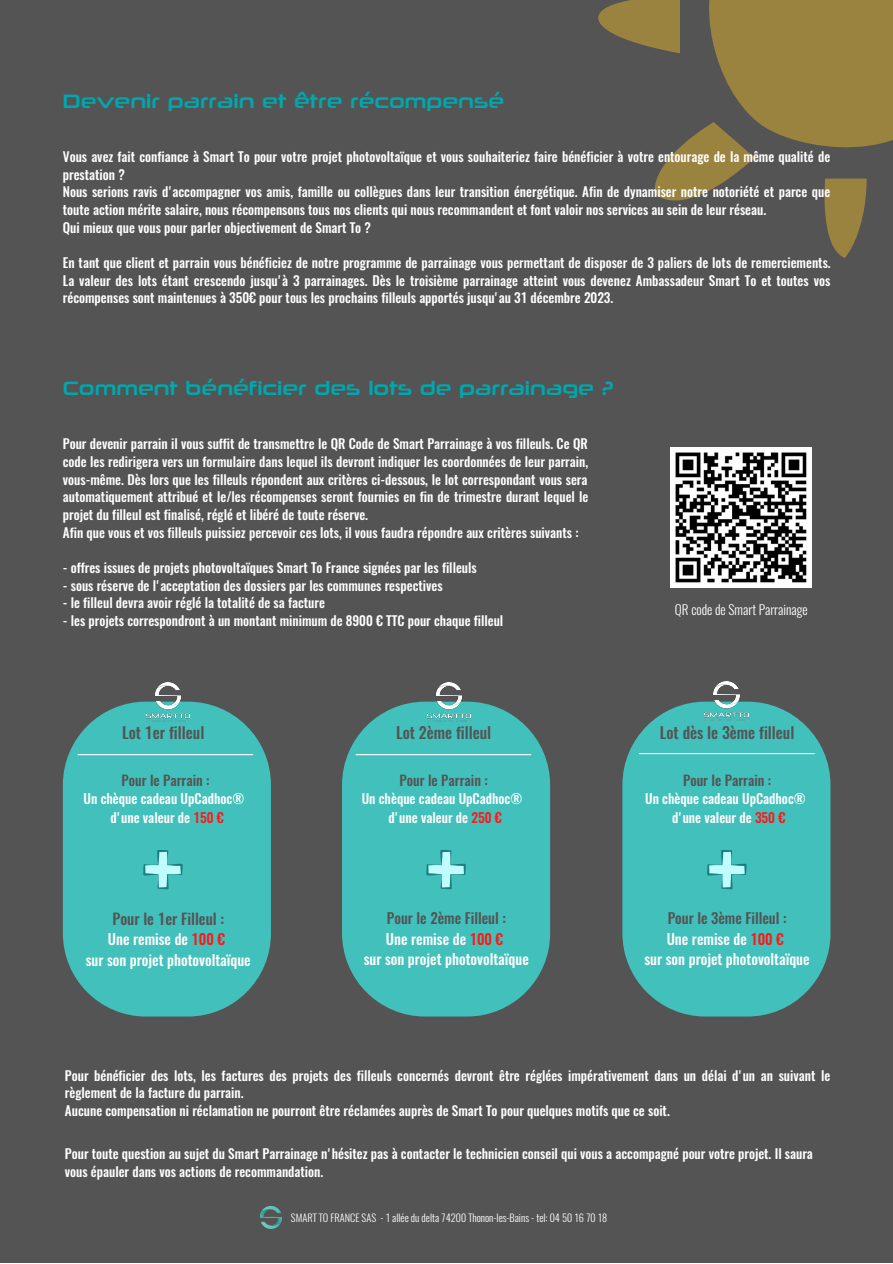
<style>
.page{position:relative;width:893px;height:1264px;background:#fff}
.page>*{position:absolute;margin:0;border:0;box-sizing:border-box;transform-origin:0 0}
.t1{font:19.5px "Neuropolitical Rg";color:#00a8ae}
.t2{font:500 15.75px "Oswald";color:#545454}
.t3{font:500 15.15px "Oswald";color:#545454}
.t4{font:500 14.55px/20.1px "Oswald";color:#fff;text-align:center}
.t5{font:500 13.95px "Oswald";color:#545454}
.t6{font:500 13.35px/18.5px "Oswald";color:#fff;text-align:center}
.t7{font:500 13.2px/17.7px "Oswald";color:#fff}
.t8{font:300 13.2px "Oswald";color:#fff}
.t9{font:300 10.35px "Oswald";color:#fff}
.s1{color:#ff1616}
.s2{color:#545454}
</style>
<div class="page">
<div style="left:0;top:0;width:892px;height:1262px;background:#545454"></div>
<div style="left:63px;top:701px;width:208px;height:315px;background:#42c0bb;border-radius:83px"></div>
<div style="left:342px;top:701px;width:208px;height:315px;background:#42c0bb;border-radius:83px"></div>
<div style="left:622px;top:701px;width:208px;height:315px;background:#42c0bb;border-radius:83px"></div>
<hr style="left:78px;top:754px;width:175px;height:1px;background:#fff">
<hr style="left:356px;top:754px;width:175px;height:1px;background:#fff">
<hr style="left:639px;top:753px;width:175px;height:1px;background:#fff">
<svg style="left:143px;top:850px;width:39px;height:39px"></svg>
<svg style="left:426px;top:850px;width:39px;height:39px"></svg>
<svg style="left:707px;top:850px;width:39px;height:39px"></svg>
<img style="left:670px;top:447px;width:141px;height:140px">
<svg style="left:598px;top:0;width:294px;height:258px"></svg>
<img style="left:260px;top:1206px;width:22px;height:22px">
<img style="left:146px;top:682px;width:44px;height:39px">
<img style="left:427px;top:682px;width:44px;height:39px">
<img style="left:704px;top:681px;width:44px;height:40px">
<h1 class="t1" style="left:63px;top:89px;width:443px">Devenir parrain et être récompensé</h1>
<p class="t7" style="left:63px;top:148px;width:768px">Vous avez fait confiance à Smart To pour votre projet photovoltaïque et vous souhaiteriez faire bénéficier à votre entourage de la même qualité de prestation ?<br>Nous serions ravis d'accompagner vos amis, famille ou collègues dans leur transition énergétique. Afin de dynamiser notre notoriété et parce que toute action mérite salaire, nous récompensons tous nos clients qui nous recommandent et font valoir nos services au sein de leur réseau.<br>Qui mieux que vous pour parler objectivement de Smart To ?</p>
<p class="t7" style="left:63px;top:254px;width:769px;text-align:justify">En tant que client et parrain vous bénéficiez de notre programme de parrainage vous permettant de disposer de 3 paliers de lots de remerciements.<br>La valeur des lots étant crescendo jusqu'à 3 parrainages. Dès le troisième parrainage atteint vous devenez Ambassadeur Smart To et toutes vos récompenses sont maintenues à 350€ pour tous les prochains filleuls apportés jusqu'au 31 décembre 2023.</p>
<h1 class="t1" style="left:63px;top:376px;width:552px">Comment bénéficier des lots de parrainage ?</h1>
<p class="t7" style="left:63px;top:435px;width:527px">Pour devenir parrain il vous suffit de transmettre le QR Code de Smart Parrainage à vos filleuls. Ce QR code les redirigera vers un formulaire dans lequel ils devront indiquer les coordonnées de leur parrain, vous-même. Dès lors que les filleuls répondent aux critères ci-dessous, le lot correspondant vous sera automatiquement attribué et le/les récompenses seront fournies en fin de trimestre durant lequel le projet du filleul est finalisé, réglé et libéré de toute réserve.<br>Afin que vous et vos filleuls puissiez percevoir ces lots, il vous faudra répondre aux critères suivants :</p>
<p class="t7" style="left:63px;top:558px;width:415px">- offres issues de projets photovoltaïques Smart To France signées par les filleuls</p>
<p class="t7" style="left:63px;top:576px;width:381px">- sous réserve de l'acceptation des dossiers par les communes respectives</p>
<p class="t7" style="left:63px;top:594px;width:263px">- le filleul devra avoir réglé la totalité de sa facture</p>
<p class="t7" style="left:63px;top:611px;width:442px">- les projets correspondront à un montant minimum de 8900 € TTC pour chaque filleul</p>
<p class="t8" style="left:674px;top:601px;width:134px">QR code de Smart Parrainage</p>
<p class="t2" style="left:122px;top:722px;width:84px">Lot 1er filleul</p>
<p class="t2" style="left:396px;top:722px;width:97px">Lot 2ème filleul</p>
<p class="t2" style="left:659px;top:721px;width:136px">Lot dès le 3ème filleul</p>
<p class="t5" style="left:121px;top:770px;width:89px">Pour le Parrain :</p>
<p class="t6" style="left:84px;top:789px;width:162px">Un chèque cadeau UpCadhoc® d'une valeur de <span class="s1">150 €</span></p>
<p class="t5" style="left:399px;top:770px;width:89px">Pour le Parrain :</p>
<p class="t6" style="left:361px;top:789px;width:162px">Un chèque cadeau UpCadhoc® d'une valeur de <span class="s1">250 €</span></p>
<p class="t5" style="left:683px;top:770px;width:89px">Pour le Parrain :</p>
<p class="t6" style="left:645px;top:789px;width:162px">Un chèque cadeau UpCadhoc® d'une valeur de <span class="s1">350 €</span></p>
<p class="t3" style="left:112px;top:908px;width:113px">Pour le 1er Filleul :</p>
<p class="t4" style="left:86px;top:928px;width:167px">Une remise de <span class="s1">100 €<br></span>sur son projet photovoltaïque</p>
<p class="t4" style="left:364px;top:908px;width:167px"><span class="s2">Pour le 2ème Filleul :<br></span>Une remise de <span class="s1">100 €<br></span>sur son projet photovoltaïque</p>
<p class="t4" style="left:644px;top:908px;width:167px"><span class="s2">Pour le 3ème Filleul :<br></span>Une remise de <span class="s1">100 €<br></span>sur son projet photovoltaïque</p>
<p class="t7" style="left:65px;top:1066px;width:766px">Pour bénéficier des lots, les factures des projets des filleuls concernés devront être réglées impérativement dans un délai d'un an suivant le règlement de la facture du parrain.<br>Aucune compensation ni réclamation ne pourront être réclamées auprès de Smart To pour quelques motifs que ce soit.</p>
<p class="t7" style="left:65px;top:1145px;width:749px">Pour toute question au sujet du Smart Parrainage n'hésitez pas à contacter le technicien conseil qui vous a accompagné pour votre projet. Il saura vous épauler dans vos actions de recommandation.</p>
<p class="t9" style="left:291px;top:1210px;width:318px">SMART TO FRANCE SAS - 1 allée du delta 74200 Thonon-les-Bains - tel: 04 50 16 70 18</p>
</div>
